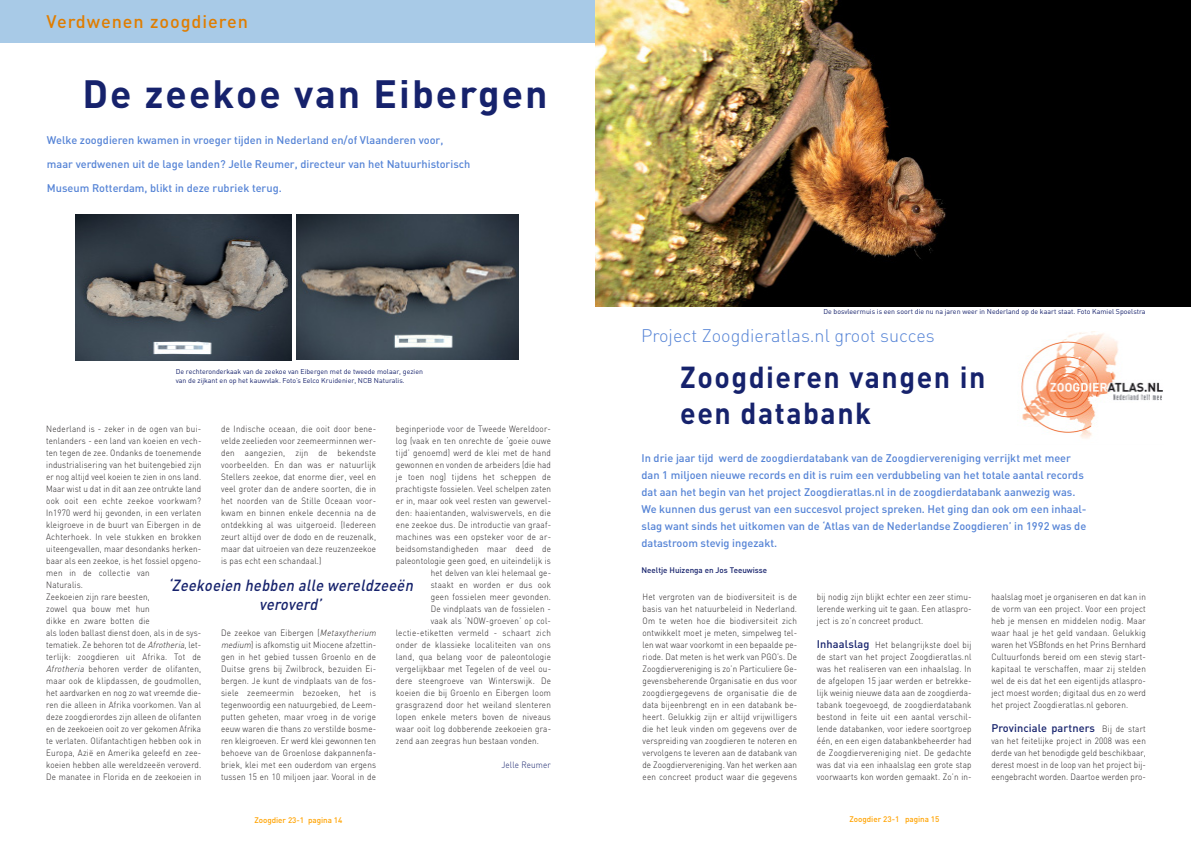
<style>
.page{position:relative;width:1191px;height:842px;background:#fff}
.page>*{position:absolute;margin:0;border:0;box-sizing:border-box;transform-origin:0 0}
.t1{font:700 39px "DIN";letter-spacing:.055em;color:#16226c}
.t2{font:700 30px/36px "DIN";letter-spacing:.055em;color:#16226c;scale:.95 1}
.t3{font:300 18px "DIN";color:#5684d6}
.t4{font:500 18px "DIN";letter-spacing:.055em;color:#e07d00}
.t5{font:italic 500 16px/19.2px "DIN";color:#16226c;text-align:center;scale:.9 1}
.t6{font:500 11px/17px "DIN";color:#5684d6}
.t7{font:500 11px "DIN";letter-spacing:.01em;color:#16226c}
.t8{font:300 9px/12px "DIN";letter-spacing:.02em;color:#231f20;text-align:justify;scale:.9 1}
.t9{font:300 9px "DIN";letter-spacing:.02em;color:#16226c;scale:.9 1}
.t10{font:500 8px "DIN";color:#ffa300}
.t11{font:500 8px "DIN";color:#16226c}
.t12{font:7px/8.4px "DIN";color:#16226c}
.s1{font-style:italic}
.s2{font-weight:500;font-size:11px;color:#16226c}
.s3{font-weight:300;font-size:9px;color:#231f20}
</style>
<div class="page">
<div style="left:0;top:0;width:594px;height:42px;background:#a8cae7"></div>
<img style="left:297px;top:214px;width:222px;height:146px">
<img style="left:76px;top:214px;width:216px;height:146px">
<img style="left:595px;top:0;width:596px;height:306px">
<img style="left:1021px;top:332px;width:142px;height:107px">
<h3 class="t4" style="left:47px;top:15px;width:203px">Verdwenen zoogdieren</h3>
<h1 class="t1" style="left:82px;top:80px;width:466px">De zeekoe van Eibergen</h1>
<p class="t6" style="left:47px;top:129px;width:425px;line-height:24px">Welke zoogdieren kwamen in vroeger tijden in Nederland en/of Vlaanderen voor, maar verdwenen uit de lage landen? Jelle Reumer, directeur van het Natuurhistorisch<br>Museum Rotterdam, blikt in deze rubriek terug.</p>
<p class="t12" style="left:176px;top:368px;width:249px">De rechteronderkaak van de zeekoe van Eibergen met de tweede molaar, gezien van de zijkant en op het kauwvlak. Foto’s Eelco Kruidenier, NCB Naturalis.</p>
<p class="t8" style="left:396px;top:424px;width:174px">beginperiode voor de Tweede Wereldoor-</p>
<p class="t8" style="left:396px;top:436px;width:174px">log (vaak en ten onrechte de ‘goeie ouwe</p>
<p class="t8" style="left:396px;top:448px;width:174px">tijd’ genoemd) werd de klei met de hand</p>
<p class="t8" style="left:396px;top:460px;width:174px">gewonnen en vonden de arbeiders (die had</p>
<p class="t8" style="left:396px;top:472px;width:174px">je toen nog) tijdens het scheppen de</p>
<p class="t8" style="left:396px;top:484px;width:174px">prachtigste fossielen. Veel schelpen zaten</p>
<p class="t8" style="left:396px;top:496px;width:174px">er in, maar ook veel resten van gewervel-</p>
<p class="t8" style="left:396px;top:508px;width:174px">den: haaientanden, walviswervels, en die</p>
<p class="t8" style="left:396px;top:520px;width:174px">ene zeekoe dus. De introductie van graaf-</p>
<p class="t8" style="left:396px;top:532px;width:174px">machines was een opsteker voor de ar-</p>
<p class="t8" style="left:396px;top:544px;width:174px">beidsomstandigheden maar deed de</p>
<p class="t8" style="left:396px;top:556px;width:174px">paleontologie geen goed, en uiteindelijk is</p>
<p class="t8" style="left:431px;top:568px;width:135px">het delven van klei helemaal ge-</p>
<p class="t8" style="left:431px;top:580px;width:135px">staakt en worden er dus ook</p>
<p class="t8" style="left:431px;top:592px;width:135px">geen fossielen meer gevonden.</p>
<p class="t8" style="left:431px;top:604px;width:135px">De vindplaats van de fossielen -</p>
<p class="t8" style="left:431px;top:616px;width:135px">vaak als ‘NOW-groeven’ op col-</p>
<p class="t8" style="left:396px;top:628px;width:174px">lectie-etiketten vermeld - schaart zich</p>
<p class="t8" style="left:396px;top:640px;width:174px">onder de klassieke localiteiten van ons</p>
<p class="t8" style="left:396px;top:652px;width:174px">land, qua belang voor de paleontologie</p>
<p class="t8" style="left:396px;top:664px;width:174px">vergelijkbaar met Tegelen of de veel ou-</p>
<p class="t8" style="left:396px;top:676px;width:174px">dere steengroeve van Winterswijk. De</p>
<p class="t8" style="left:396px;top:688px;width:174px">koeien die bij Groenlo en Eibergen loom</p>
<p class="t8" style="left:396px;top:700px;width:174px">grasgrazend door het weiland slenteren</p>
<p class="t8" style="left:396px;top:712px;width:174px">lopen enkele meters boven de niveaus</p>
<p class="t8" style="left:396px;top:724px;width:174px">waar ooit log dobberende zeekoeien gra-</p>
<p class="t8" style="left:396px;top:736px;width:160px">zend aan zeegras hun bestaan vonden.</p>
<p class="t9" style="left:501px;top:762px;width:57px">Jelle Reumer</p>
<p class="t8" style="left:46px;top:424px;width:174px;text-align:left">Nederland is - zeker in de ogen van bui&shy;tenlanders - een land van koeien en vech&shy;ten tegen de zee. Ondanks de toenemende industrialisering van het buitengebied zijn er nog altijd veel koeien te zien in ons land.<br>Maar wist u dat in dit aan zee ontrukte land ook ooit een echte zeekoe voorkwam?<br>In1970 werd hij gevonden, in een verlaten kleigroeve in de buurt van Eibergen in de Achterhoek. In vele stukken en brokken uiteengevallen, maar desondanks herken&shy;baar als een zeekoe, is het fossiel opgeno&shy;men in de collectie van<br>Naturalis.<br>Zeekoeien zijn rare beesten,<br>zowel qua bouw met hun<br>dikke en zware botten die<br>als loden ballast dienst doen, als in de sys&shy;tematiek. Ze behoren tot de <span class="s1">Afrotheria</span>, let&shy;terlijk: zoogdieren uit Afrika. Tot de <span class="s1">Afrotheria</span> behoren verder de olifanten, maar ook de klipdassen, de goudmollen, het aardvarken en nog zo wat vreemde die&shy;ren die alleen in Afrika voorkomen. Van al deze zoogdierordes zijn alleen de olifanten en de zeekoeien ooit zo ver gekomen Afrika te verlaten. Olifantachtigen hebben ook in Europa, Azië en Amerika geleefd en zee&shy;koeien hebben alle wereldzeeën veroverd.<br>De manatee in Florida en de zeekoeien in</p>
<p class="t8" style="left:221px;top:424px;width:174px">de Indische oceaan, die ooit door bene&shy;velde zeelieden voor zeemeerminnen wer&shy;den aangezien, zijn de bekendste voorbeelden. En dan was er natuurlijk Stellers zeekoe, dat enorme dier, veel en veel groter dan de andere soorten, die in het noorden van de Stille Oceaan voor&shy;kwam en binnen enkele decennia na de ontdekking al was uitgeroeid. (Iedereen zeurt altijd over de dodo en de reuzenalk, maar dat uitroeien van deze reuzenzeekoe is pas echt een schandaal.)</p>
<h3 class="t5" style="left:168px;top:578px;width:277px">‘Zeekoeien hebben alle wereldzeeën veroverd’</h3>
<p class="t8" style="left:221px;top:628px;width:175px;text-align:left">De zeekoe van Eibergen (<span class="s1">Metaxytherium medium</span>) is afkomstig uit Miocene afzettin&shy;gen in het gebied tussen Groenlo en de Duitse grens bij Zwilbrock, bezuiden Ei&shy;bergen. Je kunt de vindplaats van de fos&shy;siele zeemeermin bezoeken, het is tegenwoordig een natuurgebied, de Leem&shy;putten geheten, maar vroeg in de vorige eeuw waren die thans zo verstilde bosme&shy;ren kleigroeven. Er werd klei gewonnen ten behoeve van de Groenlose dakpannenfa&shy;briek, klei met een ouderdom van ergens tussen 15 en 10 miljoen jaar. Vooral in de</p>
<p class="t12" style="left:823px;top:308px;width:324px">De bosvleermuis is een soort die nu na jaren weer in Nederland op de kaart staat. Foto Kamiel Spoelstra</p>
<h3 class="t3" style="left:641px;top:330px;width:295px">Project Zoogdieratlas.nl groot succes</h3>
<h2 class="t2" style="left:680px;top:362px;width:323px">Zoogdieren vangen in een databank</h2>
<p class="t6" style="left:641px;top:451px;width:446px">In drie jaar tijd werd de zoogdierdatabank van de Zoogdiervereniging verrijkt met meer dan 1 miljoen nieuwe records en dit is ruim een verdubbeling van het totale aantal records dat aan het begin van het project Zoogdieratlas.nl in de zoogdierdatabank aanwezig was.<br>We kunnen dus gerust van een succesvol project spreken. Het ging dan ook om een inhaal&shy;slag want sinds het uitkomen van de ‘Atlas van de Nederlandse Zoogdieren’ in 1992 was de datastroom stevig ingezakt.</p>
<p class="t11" style="left:641px;top:568px;width:127px">Neeltje Huizenga en Jos Teeuwisse</p>
<p class="t8" style="left:642px;top:592px;width:173px">Het vergroten van de biodiversiteit is de basis van het natuurbeleid in Nederland.<br>Om te weten hoe die biodiversiteit zich ontwikkelt moet je meten, simpelweg tel&shy;len wat waar voorkomt in een bepaalde pe&shy;riode. Dat meten is het werk van PGO’s. De Zoogdiervereniging is zo’n Particuliere Ge&shy;gevensbeherende Organisatie en dus voor zoogdiergegevens de organisatie die de data bijeenbrengt en in een databank be&shy;heert. Gelukkig zijn er altijd vrijwilligers die het leuk vinden om gegevens over de verspreiding van zoogdieren te noteren en vervolgens te leveren aan de databank van de Zoogdiervereniging. Van het werken aan een concreet product waar die gegevens</p>
<p class="t8" style="left:817px;top:592px;width:173px">bij nodig zijn blijkt echter een zeer stimu&shy;lerende werking uit te gaan. Een atlaspro&shy;ject is zo’n concreet product.</p>
<p class="t8" style="left:817px;top:640px;width:173px"><span class="s2">Inhaalslag</span> Het belangrijkste doel bij de start van het project Zoogdieratlas.nl was het realiseren van een inhaalslag. In de afgelopen 15 jaar werden er betrekke&shy;lijk weinig nieuwe data aan de zoogdierda&shy;tabank toegevoegd, de zoogdierdatabank bestond in feite uit een aantal verschil&shy;lende databanken, voor iedere soortgroep één, en een eigen databankbeheerder had de Zoogdiervereniging niet. De gedachte was dat via een inhaalslag een grote stap voorwaarts kon worden gemaakt. Zo’n in-</p>
<p class="t8" style="left:991px;top:592px;width:173px">haalslag moet je organiseren en dat kan in de vorm van een project. Voor een project heb je mensen en middelen nodig. Maar waar haal je het geld vandaan. Gelukkig waren het VSBfonds en het Prins Bernhard Cultuurfonds bereid om een stevig start&shy;kapitaal te verschaffen, maar zij stelden wel de eis dat het een eigentijds atlaspro&shy;ject moest worden; digitaal dus en zo werd het project Zoogdieratlas.nl geboren.</p>
<p class="t7" style="left:991px;top:724px;width:156px">Provinciale partners <span class="s3">Bij de start</span></p>
<p class="t8" style="left:991px;top:736px;width:173px">van het feitelijke project in 2008 was een derde van het benodigde geld beschikbaar, derest moest in de loop van het project bij&shy;eengebracht worden. Daartoe werden pro-</p>
<p class="t10" style="left:254px;top:817px;width:90px">Zoogdier 23-1 pagina 14</p>
<p class="t10" style="left:849px;top:816px;width:91px">Zoogdier 23-1 pagina 15</p>
</div>
